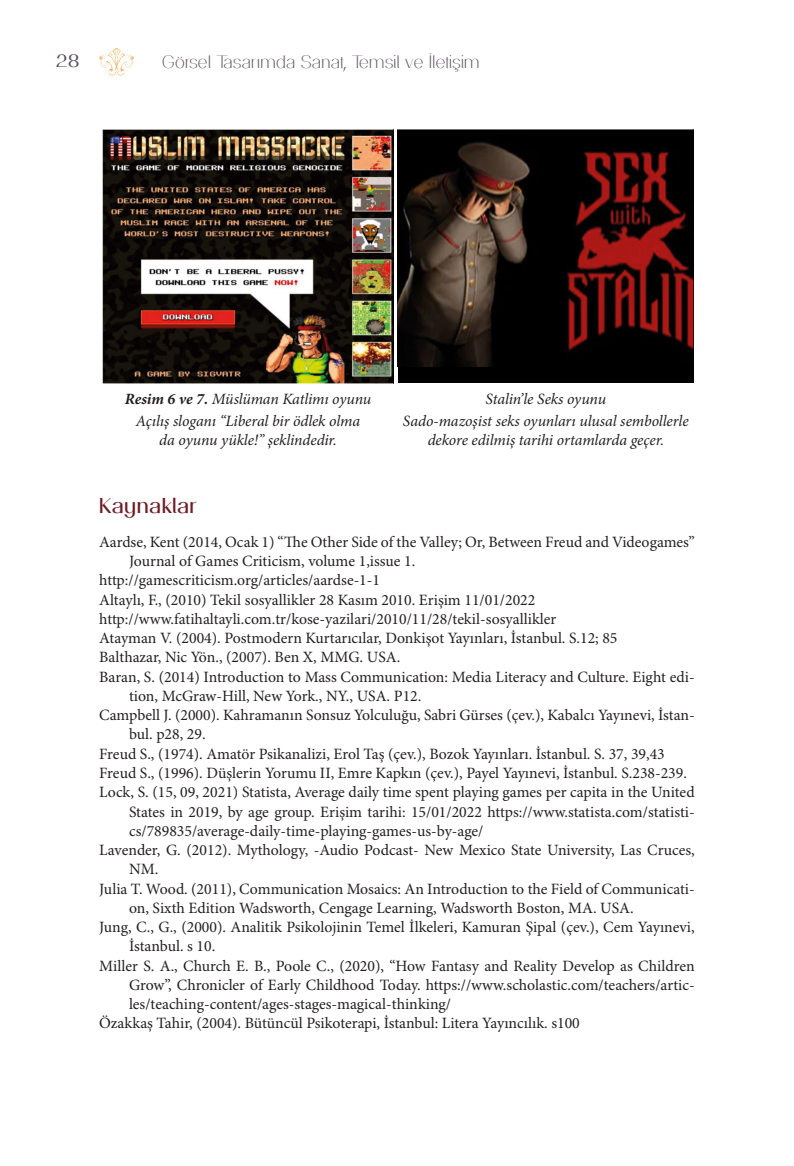
<style>
.page{position:relative;width:794px;height:1166px;background:#fff}
.page>*{position:absolute;margin:0;border:0;box-sizing:border-box;transform-origin:0 0}
.baslık_1{font:21px "Passion Sans P Dag";letter-spacing:.025em;color:#6d1d27}
.t1{font:300 17.5px "Passion Sans P Dac";letter-spacing:.025em;color:#5a4d5c}
.t2{font:17.5px "Passion Sans P Dbg Regular Small Caps";color:#5a4d5c}
.kaynaklar{font:15.75px/19.2px "Minion Pro";color:#231f20}
.kaynak_tablo{font:italic 15.75px/19.2px "Minion Pro";letter-spacing:-.01em;color:#231f20;text-align:center}
.s1{font-weight:700}
</style>
<div class="page">
<svg style="left:99px;top:48px;width:35px;height:28px"></svg>
<img style="left:102px;top:129px;width:292px;height:254px">
<div style="left:398px;top:144px;width:296px;height:239px;background:#000"></div>
<img style="left:398px;top:129px;width:296px;height:237px">
<p class="t2" style="left:56px;top:50px;width:25px">28</p>
<p class="t1" style="left:162px;top:51px;width:319px">Görsel Tasarımda Sanat, Temsil ve İletişim</p>
<p class="kaynak_tablo" style="left:125px;top:390px;width:248px"><span class="s1">Resim 6 ve 7.</span> Müslüman Katlimı oyunu</p>
<p class="kaynak_tablo" style="left:485px;top:390px;width:122px">Stalin’le Seks oyunu</p>
<p class="kaynak_tablo" style="left:136px;top:411px;width:226px">Açılış sloganı “Liberal bir ödlek olma da oyunu yükle!” şeklindedir.</p>
<p class="kaynak_tablo" style="left:403px;top:411px;width:287px">Sado-mazoşist seks oyunları ulusal sembollerle dekore edilmiş tarihi ortamlarda geçer.</p>
<p class="baslık_1" style="left:99px;top:493px;width:100px">Kaynaklar</p>
<p class="kaynaklar" style="left:129px;top:533px;width:567px;text-indent:-30px">Aardse, Kent (2014, Ocak 1) “The Other Side of the Valley; Or, Between Freud and Videogames”<br>Journal of Games Criticism, volume 1,issue 1.</p>
<p class="kaynaklar" style="left:99px;top:571px;width:282px">http://gamescriticism.org/articles/aardse-1-1</p>
<p class="kaynaklar" style="left:99px;top:591px;width:437px">Altaylı, F., (2010) Tekil sosyallikler 28 Kasım 2010. Erişim 11/01/2022</p>
<p class="kaynaklar" style="left:99px;top:610px;width:459px">http://www.fatihaltayli.com.tr/kose-yazilari/2010/11/28/tekil-sosyallikler</p>
<p class="kaynaklar" style="left:99px;top:629px;width:520px">Atayman V. (2004). Postmodern Kurtarıcılar, Donkişot Yayınları, İstanbul. S.12; 85</p>
<p class="kaynaklar" style="left:99px;top:648px;width:303px">Balthazar, Nic Yön., (2007). Ben X, MMG. USA.</p>
<p class="kaynaklar" style="left:129px;top:668px;width:567px;text-indent:-30px">Baran, S. (2014) Introduction to Mass Communication: Media Literacy and Culture. Eight edi&shy;tion, McGraw-Hill, New York., NY., USA. P12.</p>
<p class="kaynaklar" style="left:129px;top:706px;width:567px;text-indent:-30px">Campbell J. (2000). Kahramanın Sonsuz Yolculuğu, Sabri Gürses (çev.), Kabalcı Yayınevi, İstan&shy;bul. p28, 29.</p>
<p class="kaynaklar" style="left:99px;top:745px;width:567px">Freud S., (1974). Amatör Psikanalizi, Erol Taş (çev.), Bozok Yayınları. İstanbul. S. 37, 39,43</p>
<p class="kaynaklar" style="left:99px;top:764px;width:589px">Freud S., (1996). Düşlerin Yorumu II, Emre Kapkın (çev.), Payel Yayınevi, İstanbul. S.238-239.</p>
<p class="kaynaklar" style="left:129px;top:783px;width:567px;text-align:justify;text-indent:-30px">Lock, S. (15, 09, 2021) Statista, Average daily time spent playing games per capita in the United States in 2019, by age group. Erişim tarihi: 15/01/2022 https://www.statista.com/statisti&shy;cs/789835/average-daily-time-playing-games-us-by-age/</p>
<p class="kaynaklar" style="left:129px;top:841px;width:567px;text-indent:-30px">Lavender, G. (2012). Mythology, -Audio Podcast- New Mexico State University, Las Cruces,<br>NM.</p>
<p class="kaynaklar" style="left:129px;top:879px;width:567px;text-indent:-30px">Julia T. Wood. (2011), Communication Mosaics: An Introduction to the Field of Communicati&shy;on, Sixth Edition Wadsworth, Cengage Learning, Wadsworth Boston, MA. USA.</p>
<p class="kaynaklar" style="left:129px;top:918px;width:567px;text-indent:-30px">Jung, C., G., (2000). Analitik Psikolojinin Temel İlkeleri, Kamuran Şipal (çev.), Cem Yayınevi,<br>İstanbul. s 10.</p>
<p class="kaynaklar" style="left:129px;top:956px;width:567px;text-align:justify;text-indent:-30px">Miller S. A., Church E. B., Poole C., (2020), “How Fantasy and Reality Develop as Children Grow”, Chronicler of Early Childhood Today. https://www.scholastic.com/teachers/artic&shy;les/teaching-content/ages-stages-magical-thinking/</p>
<p class="kaynaklar" style="left:99px;top:1014px;width:482px">Özakkaş Tahir, (2004). Bütüncül Psikoterapi, İstanbul: Litera Yayıncılık. s100</p>
</div>
